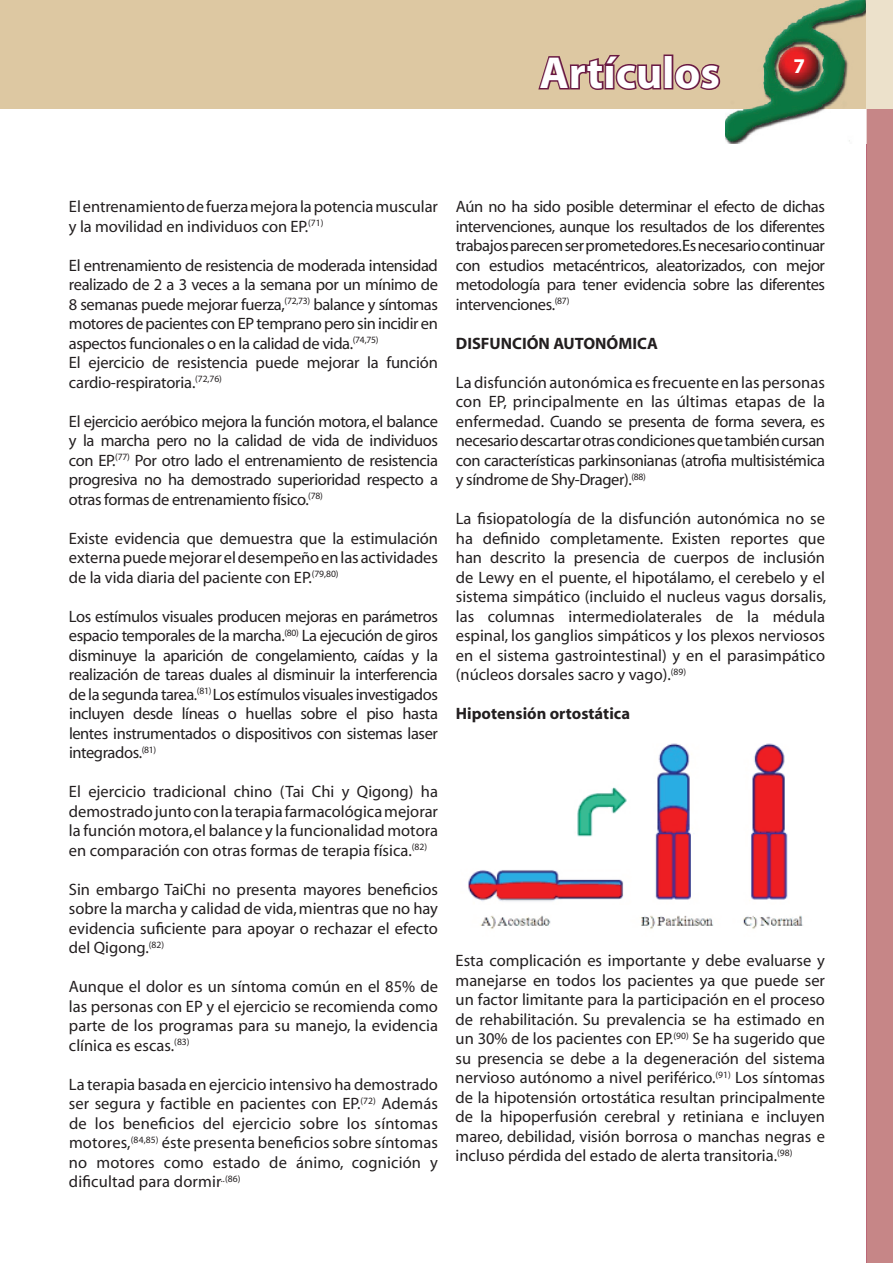
<style>
.page{position:relative;width:893px;height:1263px;background:#fff}
.page>*{position:absolute;margin:0;border:0;box-sizing:border-box;transform-origin:0 0}
.t1{font:700 45px "Myriad";color:#fff}
.t2{font:700 21px "Myriad";color:#fff}
.t3{font:16.5px/19.5px "Myriad";letter-spacing:-.01em;color:#231f20;text-align:justify}
.t4{font:700 16.5px "Myriad";color:#231f20}
</style>
<div class="page">
<div style="left:0;top:0;width:893px;height:108px;background:#ddc8a2"></div>
<img style="left:725px;top:0;width:142px;height:144px">
<svg style="left:538px;top:55px;width:124px;height:35px"></svg>
<div style="left:663px;top:55px;width:10px;height:34px;border:3px solid #691942"></div>
<svg style="left:673px;top:62px;width:48px;height:28px"></svg>
<div style="left:867px;top:108px;width:26px;height:1155px;background:#c68687"></div>
<div style="left:867px;top:0;width:26px;height:108px;background:#ece1cb"></div>
<img style="left:867px;top:108px;width:1px;height:36px">
<img style="left:468px;top:743px;width:335px;height:186px">
<h1 class="t1" style="left:540px;top:50px;width:182px">Artículos</h1>
<p class="t2" style="left:794px;top:55px;width:13px">7</p>
<p class="t3" style="left:69px;top:198px;width:370px">El entrenamiento de fuerza mejora la potencia muscular y la movilidad en individuos con EP.<sup>(71)</sup></p>
<p class="t3" style="left:69px;top:256px;width:371px;text-align:left">El entrenamiento de resistencia de moderada intensidad realizado de 2 a 3 veces a la semana por un mínimo de 8 semanas puede mejorar fuerza,<sup>(72,73)</sup> balance y síntomas motores de pacientes con EP temprano pero sin incidir en aspectos funcionales o en la calidad de vida.<sup>(74,75)<br></sup>El ejercicio de resistencia puede mejorar la función cardio-respiratoria.<sup>(72,76)</sup></p>
<p class="t3" style="left:69px;top:412px;width:370px">El ejercicio aeróbico mejora la función motora, el balance y la marcha pero no la calidad de vida de individuos con EP.<sup>(77)</sup> Por otro lado el entrenamiento de resistencia progresiva no ha demostrado superioridad respecto a otras formas de entrenamiento físico.<sup>(78)</sup></p>
<p class="t3" style="left:69px;top:529px;width:371px">Existe evidencia que demuestra que la estimulación externa puede mejorar el desempeño en las actividades de la vida diaria del paciente con EP.<sup>(79,80)</sup></p>
<p class="t3" style="left:69px;top:607px;width:370px">Los estímulos visuales producen mejoras en parámetros espacio temporales de la marcha.<sup>(80)</sup> La ejecución de giros disminuye la aparición de congelamiento, caídas y la realización de tareas duales al disminuir la interferencia de la segunda tarea.<sup>(81)</sup> Los estímulos visuales investigados incluyen desde líneas o huellas sobre el piso hasta lentes instrumentados o dispositivos con sistemas laser integrados.<sup>(81)</sup></p>
<p class="t3" style="left:69px;top:783px;width:371px">El ejercicio tradicional chino (Tai Chi y Qigong) ha demostrado junto con la terapia farmacológica mejorar la función motora, el balance y la funcionalidad motora en comparación con otras formas de terapia física.<sup>(82)</sup></p>
<p class="t3" style="left:69px;top:880px;width:371px">Sin embargo TaiChi no presenta mayores beneficios sobre la marcha y calidad de vida, mientras que no hay evidencia suficiente para apoyar o rechazar el efecto del Qigong.<sup>(82)</sup></p>
<p class="t3" style="left:69px;top:978px;width:370px">Aunque el dolor es un síntoma común en el 85% de las personas con EP y el ejercicio se recomienda como parte de los programas para su manejo, la evidencia clínica es escas.<sup>(83)</sup></p>
<p class="t3" style="left:69px;top:1075px;width:371px">La terapia basada en ejercicio intensivo ha demostrado ser segura y factible en pacientes con EP.<sup>(72)</sup> Además de los beneficios del ejercicio sobre los síntomas motores,<sup>(84,85)</sup> éste presenta beneficios sobre síntomas no motores como estado de ánimo, cognición y dificultad para dormir<sup>..(86)</sup></p>
<p class="t3" style="left:456px;top:198px;width:371px">Aún no ha sido posible determinar el efecto de dichas intervenciones, aunque los resultados de los diferentes trabajos parecen ser prometedores.Es necesario continuar con estudios metacéntricos, aleatorizados, con mejor metodología para tener evidencia sobre las diferentes intervenciones.<sup>(87)</sup></p>
<p class="t4" style="left:456px;top:335px;width:204px">DISFUNCIÓN AUTONÓMICA</p>
<p class="t3" style="left:456px;top:373px;width:371px">La disfunción autonómica es frecuente en las personas con EP, principalmente en las últimas etapas de la enfermedad. Cuando se presenta de forma severa, es necesario descartar otras condiciones que también cursan con características parkinsonianas (atrofia multisistémica y síndrome de Shy-Drager).<sup>(88)</sup></p>
<p class="t3" style="left:456px;top:510px;width:372px">La fisiopatología de la disfunción autonómica no se ha definido completamente. Existen reportes que han descrito la presencia de cuerpos de inclusión de Lewy en el puente, el hipotálamo, el cerebelo y el sistema simpático (incluido el nucleus vagus dorsalis, las columnas intermediolaterales de la médula espinal, los ganglios simpáticos y los plexos nerviosos en el sistema gastrointestinal) y en el parasimpático (núcleos dorsales sacro y vago).<sup>(89)</sup></p>
<p class="t4" style="left:456px;top:705px;width:176px">Hipotensión ortostática</p>
<p class="t3" style="left:456px;top:952px;width:371px">Esta complicación es importante y debe evaluarse y manejarse en todos los pacientes ya que puede ser un factor limitante para la participación en el proceso de rehabilitación. Su prevalencia se ha estimado en un 30% de los pacientes con EP.<sup>(90)</sup> Se ha sugerido que su presencia se debe a la degeneración del sistema nervioso autónomo a nivel periférico.<sup>(91)</sup> Los síntomas de la hipotensión ortostática resultan principalmente de la hipoperfusión cerebral y retiniana e incluyen mareo, debilidad, visión borrosa o manchas negras e incluso pérdida del estado de alerta transitoria.<sup>(98)</sup></p>
</div>
